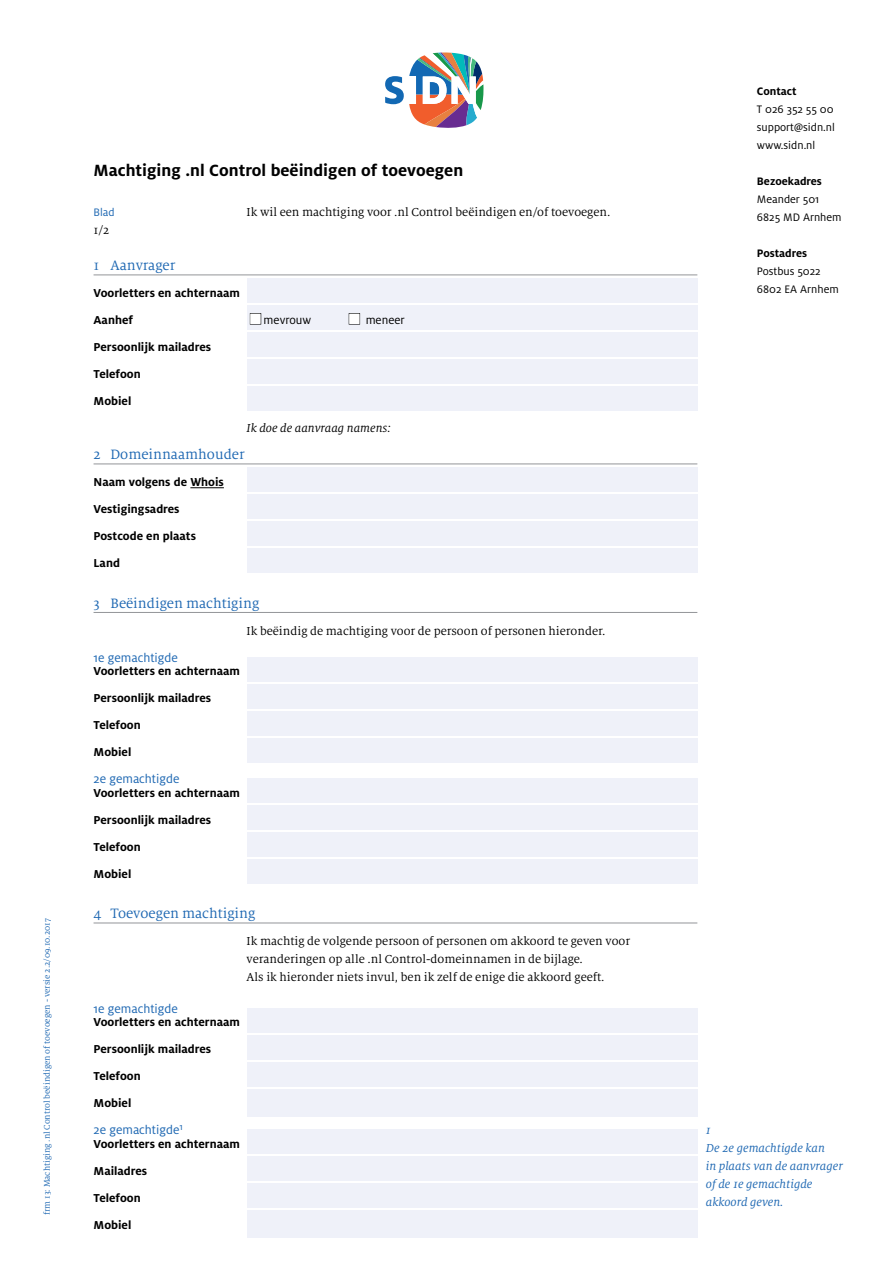
<style>
.page{position:relative;width:893px;height:1263px;background:#fff}
.page>*{position:absolute;margin:0;border:0;box-sizing:border-box;transform-origin:0 0}
.t1{font:700 18px "Milo OT";color:#000}
.t2{font:15px "Milo Serif OT";color:#1d67b2}
.t3{font:13.5px "Milo OT";color:#1d67b2}
.t4{font:700 12.75px/27px "Milo OT";color:#000}
.t5{font:12.75px/18px "Milo Serif OT";color:#000}
.t6{font:italic 12.75px/18px "Milo Serif OT";color:#1d67b2}
.t7{font:italic 12.75px "Milo Serif OT";color:#000}
.t8{font:12.75px "Milo OT";color:#000}
.t9{font:12px/18px "Milo OT";color:#000}
.t10{font:700 12px "Milo OT";color:#000}
.t11{font:12px "Milo OT";color:#1d67b2}
.t12{font:9px "Milo Serif OT";color:#1d67b2}
.s1{color:#fff}
</style>
<div class="page">
<div style="left:247px;top:279px;width:450px;height:24px;background:#eff1f9"></div>
<div style="left:247px;top:306px;width:450px;height:24px;background:#eff1f9"></div>
<div style="left:247px;top:333px;width:450px;height:24px;background:#eff1f9"></div>
<div style="left:247px;top:360px;width:450px;height:24px;background:#eff1f9"></div>
<div style="left:247px;top:387px;width:450px;height:24px;background:#eff1f9"></div>
<div style="left:247px;top:468px;width:450px;height:24px;background:#eff1f9"></div>
<div style="left:247px;top:495px;width:450px;height:24px;background:#eff1f9"></div>
<div style="left:247px;top:522px;width:450px;height:24px;background:#eff1f9"></div>
<div style="left:247px;top:549px;width:450px;height:24px;background:#eff1f9"></div>
<div style="left:247px;top:657px;width:450px;height:24px;background:#eff1f9"></div>
<div style="left:247px;top:684px;width:450px;height:24px;background:#eff1f9"></div>
<div style="left:247px;top:711px;width:450px;height:24px;background:#eff1f9"></div>
<div style="left:247px;top:738px;width:450px;height:24px;background:#eff1f9"></div>
<div style="left:247px;top:778px;width:450px;height:24px;background:#eff1f9"></div>
<div style="left:247px;top:805px;width:450px;height:24px;background:#eff1f9"></div>
<div style="left:247px;top:832px;width:450px;height:24px;background:#eff1f9"></div>
<div style="left:247px;top:859px;width:450px;height:24px;background:#eff1f9"></div>
<div style="left:247px;top:1062px;width:450px;height:24px;background:#eff1f9"></div>
<div style="left:247px;top:1183px;width:450px;height:24px;background:#eff1f9"></div>
<div style="left:247px;top:1035px;width:450px;height:24px;background:#eff1f9"></div>
<div style="left:247px;top:1156px;width:450px;height:24px;background:#eff1f9"></div>
<div style="left:247px;top:1008px;width:450px;height:24px;background:#eff1f9"></div>
<div style="left:247px;top:1129px;width:450px;height:24px;background:#eff1f9"></div>
<div style="left:247px;top:1089px;width:450px;height:27px;background:#eff1f9"></div>
<div style="left:247px;top:1210px;width:450px;height:27px;background:#eff1f9"></div>
<hr style="left:94px;top:275px;width:603px;height:1px;background:#939598">
<hr style="left:94px;top:464px;width:603px;height:1px;background:#939598">
<hr style="left:190px;top:487px;width:34px;height:1px;background:#000">
<hr style="left:94px;top:612px;width:603px;height:1px;background:#939598">
<hr style="left:94px;top:923px;width:603px;height:1px;background:#939598">
<div style="left:250px;top:313px;width:11px;height:11px;border:1px solid #000"></div>
<div style="left:349px;top:313px;width:11px;height:11px;border:1px solid #000"></div>
<svg style="left:385px;top:52px;width:99px;height:76px"></svg>
<p class="t12" style="left:42px;top:1215px;width:299px;rotate:-90deg">frm 13: Machtiging .nl Control beëindigen of toevoegen - versie 2.2/09.10.2017</p>
<h1 class="t1" style="left:94px;top:159px;width:371px">Machtiging .nl Control beëindigen of toevoegen</h1>
<p class="t11" style="left:94px;top:205px;width:23px">Blad</p>
<p class="t5" style="left:94px;top:221px;width:17px">1/2</p>
<p class="t5" style="left:247px;top:203px;width:365px">Ik wil een machtiging voor .nl Control beëindigen en/of toevoegen.</p>
<p class="t2" style="left:94px;top:257px;width:83px">1 Aanvrager</p>
<p class="t4" style="left:94px;top:279px;width:148px">Voorletters en achternaam<br>Aanhef</p>
<p class="t4" style="left:94px;top:333px;width:119px">Persoonlijk mailadres<br>Telefoon<br>Mobiel</p>
<p class="t8" style="left:250px;top:312px;width:63px"><span class="s1">■</span> mevrouw</p>
<p class="t8" style="left:349px;top:312px;width:58px"><span class="s1">■</span> meneer</p>
<p class="t7" style="left:247px;top:421px;width:146px">Ik doe de aanvraag namens:</p>
<p class="t10" style="left:757px;top:84px;width:41px">Contact</p>
<p class="t9" style="left:757px;top:100px;width:79px;text-align:justify">T 026 352 55 00 support@sidn.nl www.sidn.nl</p>
<p class="t10" style="left:757px;top:174px;width:67px">Bezoekadres</p>
<p class="t9" style="left:757px;top:190px;width:86px">Meander 501<br>6825 MD Arnhem</p>
<p class="t10" style="left:757px;top:246px;width:52px">Postadres</p>
<p class="t9" style="left:757px;top:262px;width:83px">Postbus 5022<br>6802 EA Arnhem</p>
<p class="t2" style="left:94px;top:446px;width:153px">2 Domeinnaamhouder</p>
<p class="t4" style="left:94px;top:468px;width:132px">Naam volgens de Whois<br>Vestigingsadres<br>Postcode en plaats<br>Land</p>
<p class="t2" style="left:94px;top:595px;width:167px">3 Beëindigen machtiging</p>
<p class="t5" style="left:247px;top:622px;width:360px">Ik beëindig de machtiging voor de persoon of personen hieronder.</p>
<p class="t3" style="left:94px;top:649px;width:86px">1e gemachtigde</p>
<p class="t4" style="left:94px;top:657px;width:148px">Voorletters en achternaam<br>Persoonlijk mailadres<br>Telefoon<br>Mobiel</p>
<p class="t3" style="left:94px;top:771px;width:87px">2e gemachtigde</p>
<p class="t4" style="left:94px;top:779px;width:148px">Voorletters en achternaam<br>Persoonlijk mailadres<br>Telefoon<br>Mobiel</p>
<p class="t2" style="left:94px;top:905px;width:163px">4 Toevoegen machtiging</p>
<p class="t5" style="left:247px;top:932px;width:385px">Ik machtig de volgende persoon of personen om akkoord te geven voor veranderingen op alle .nl Control-domeinnamen in de bijlage.<br>Als ik hieronder niets invul, ben ik zelf de enige die akkoord geeft.</p>
<p class="t3" style="left:94px;top:1000px;width:86px">1e gemachtigde</p>
<p class="t4" style="left:94px;top:1008px;width:148px">Voorletters en achternaam<br>Persoonlijk mailadres<br>Telefoon<br>Mobiel</p>
<p class="t3" style="left:94px;top:1122px;width:91px">2e gemachtigde<sup>1</sup></p>
<p class="t4" style="left:94px;top:1130px;width:148px">Voorletters en achternaam<br>Mailadres<br>Telefoon<br>Mobiel</p>
<p class="t6" style="left:706px;top:1121px;width:139px">1<br>De 2e gemachtigde kan<br>in plaats van de aanvrager of de 1e gemachtigde akkoord geven.</p>
</div>
